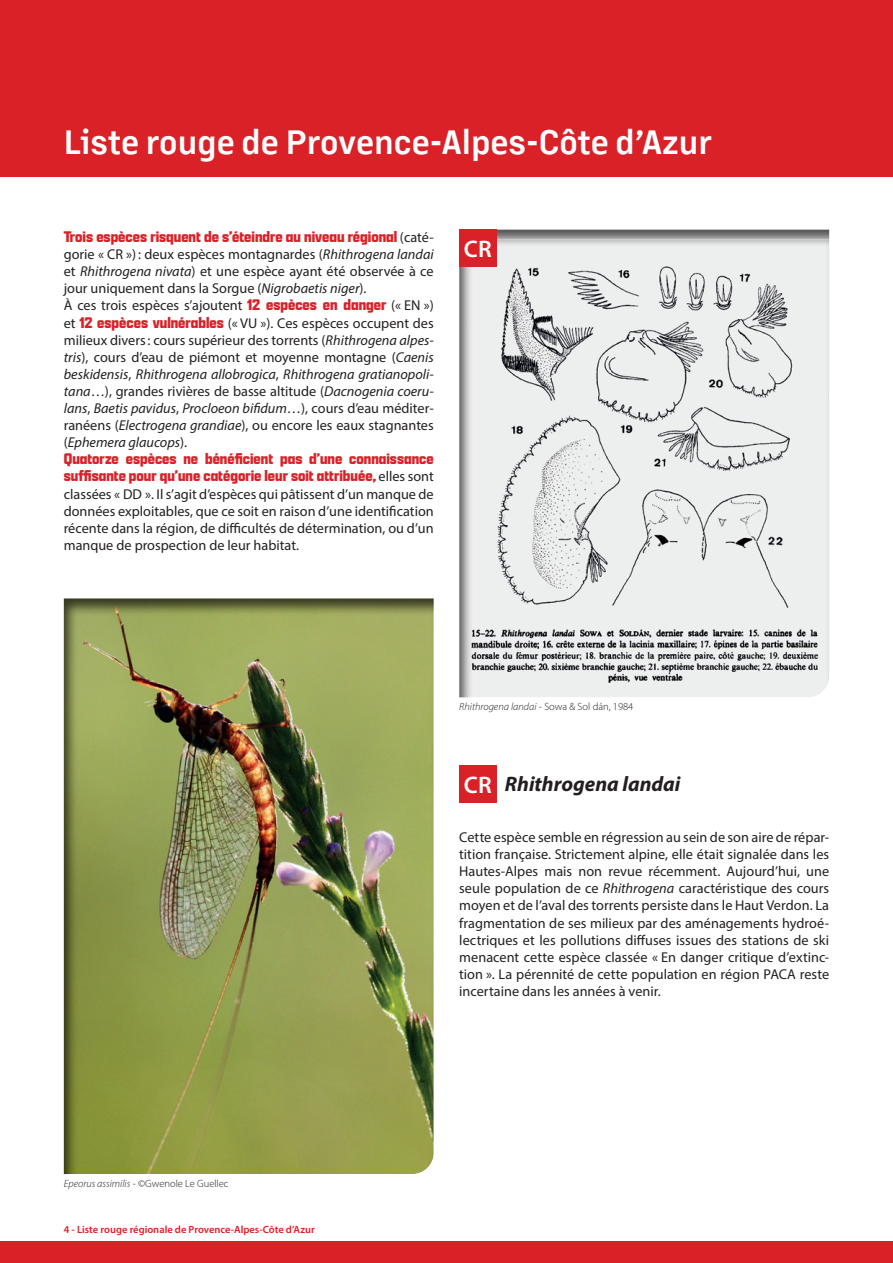
<style>
.page{position:relative;width:893px;height:1263px;background:#fff}
.page>*{position:absolute;margin:0;border:0;box-sizing:border-box;transform-origin:0 0}
.t1{font:600 33px "Margin MVB";color:#fff}
.t2{font:600 24px "Myriad Pro";color:#fff}
.t3{font:italic 700 21px "Myriad Pro";color:#231f20}
.t4{font:900 16.5px/17.1px "Apotek Cond";color:#da2128}
.t5{font:14.25px/17.1px "Myriad Pro";color:#231f20;text-align:justify}
.t6{font:600 10.5px "Myriad Pro";color:#da2128}
.t7{font:300 10.5px "Myriad Pro";color:#231f20}
.t8{font:italic 300 10.5px "Myriad Pro";color:#231f20}
.s1{font-family:"Myriad Pro";font-weight:400;font-size:14.25px;color:#231f20}
.s2{font-style:italic}
.s3{font-family:"Apotek Cond";font-weight:900;font-size:16.5px;color:#da2128}
.s4{font-style:normal}
.s5{font-weight:600;font-style:normal;font-size:24px;color:#fff}
</style>
<div class="page">
<div style="left:0;top:1242px;width:893px;height:21px;background:#da2128"></div>
<div style="left:0;top:0;width:893px;height:176px;background:#da2128"></div>
<div style="left:61px;top:597px;width:374px;height:577px;background:#231f20;opacity:.75"></div>
<div style="left:459px;top:765px;width:37px;height:38px;background:#da2128"></div>
<div style="left:458px;top:228px;width:372px;height:470px;background:#231f20;opacity:.75"></div>
<div style="left:459px;top:230px;width:37px;height:37px;background:#da2128"></div>
<h1 class="t1" style="left:64px;top:118px;width:650px">Liste rouge de Provence-Alpes-Côte d’Azur</h1>
<p class="t4" style="left:64px;top:228px;width:371px">Trois espèces risquent de s’éteindre au niveau régional <span class="s1">(caté-</span></p>
<p class="t5" style="left:64px;top:246px;width:371px;text-align:left">gorie « CR »): deux espèces montagnardes (<span class="s2">Rhithrogena landai </span>et <span class="s2">Rhithrogena nivata</span>) et une espèce ayant été observée à ce jour uniquement dans la Sorgue (<span class="s2">Nigrobaetis niger</span>).<br>À ces trois espèces s’ajoutent <span class="s3">12 espèces en danger</span> (« EN ») et <span class="s3">12 espèces vulnérables</span> (« VU »). Ces espèces occupent des milieux divers: cours supérieur des torrents (<span class="s2">Rhithrogena alpes&shy;tris</span>), cours d’eau de piémont et moyenne montagne (<span class="s2">Caenis beskidensis</span>, <span class="s2">Rhithrogena allobrogica</span>, <span class="s2">Rhithrogena gratianopoli&shy;tana</span>…), grandes rivières de basse altitude (<span class="s2">Dacnogenia coeru&shy;lans</span>, <span class="s2">Baetis pavidus</span>, <span class="s2">Procloeon bifidum</span>…), cours d’eau méditer&shy;ranéens (<span class="s2">Electrogena grandiae</span>), ou encore les eaux stagnantes (<span class="s2">Ephemera glaucops</span>).</p>
<p class="t4" style="left:64px;top:450px;width:371px">Quatorze espèces ne bénéficient pas d’une connaissance suffisante pour qu’une catégorie leur soit attribuée, <span class="s1">elles sont</span></p>
<p class="t5" style="left:64px;top:485px;width:371px">classées « DD ». Il s’agit d’espèces qui pâtissent d’un manque de données exploitables, que ce soit en raison d’une identification récente dans la région, de difficultés de détermination, ou d’un manque de prospection de leur habitat.</p>
<h2 class="t2" style="left:464px;top:234px;width:29px">CR</h2>
<p class="t8" style="left:459px;top:700px;width:176px">Rhithrogena landai <span class="s4">- Sowa &amp; Sol dán, 1984</span></p>
<h3 class="t3" style="left:464px;top:770px;width:218px"><span class="s5">CR</span> Rhithrogena landai</h3>
<p class="t5" style="left:459px;top:828px;width:371px">Cette espèce semble en régression au sein de son aire de répar&shy;tition française. Strictement alpine, elle était signalée dans les Hautes-Alpes mais non revue récemment. Aujourd’hui, une seule population de ce <span class="s2">Rhithrogena</span> caractéristique des cours moyen et de l’aval des torrents persiste dans le Haut Verdon. La fragmentation de ses milieux par des aménagements hydroé&shy;lectriques et les pollutions diffuses issues des stations de ski menacent cette espèce classée « En danger critique d’extinc&shy;tion ». La pérennité de cette population en région PACA reste incertaine dans les années à venir.</p>
<p class="t7" style="left:64px;top:1177px;width:166px"><span class="s2">Epeorus assimilis</span> - ©Gwenole Le Guellec</p>
<p class="t6" style="left:64px;top:1223px;width:253px">4 - Liste rouge régionale de Provence-Alpes-Côte d’Azur</p>
</div>
